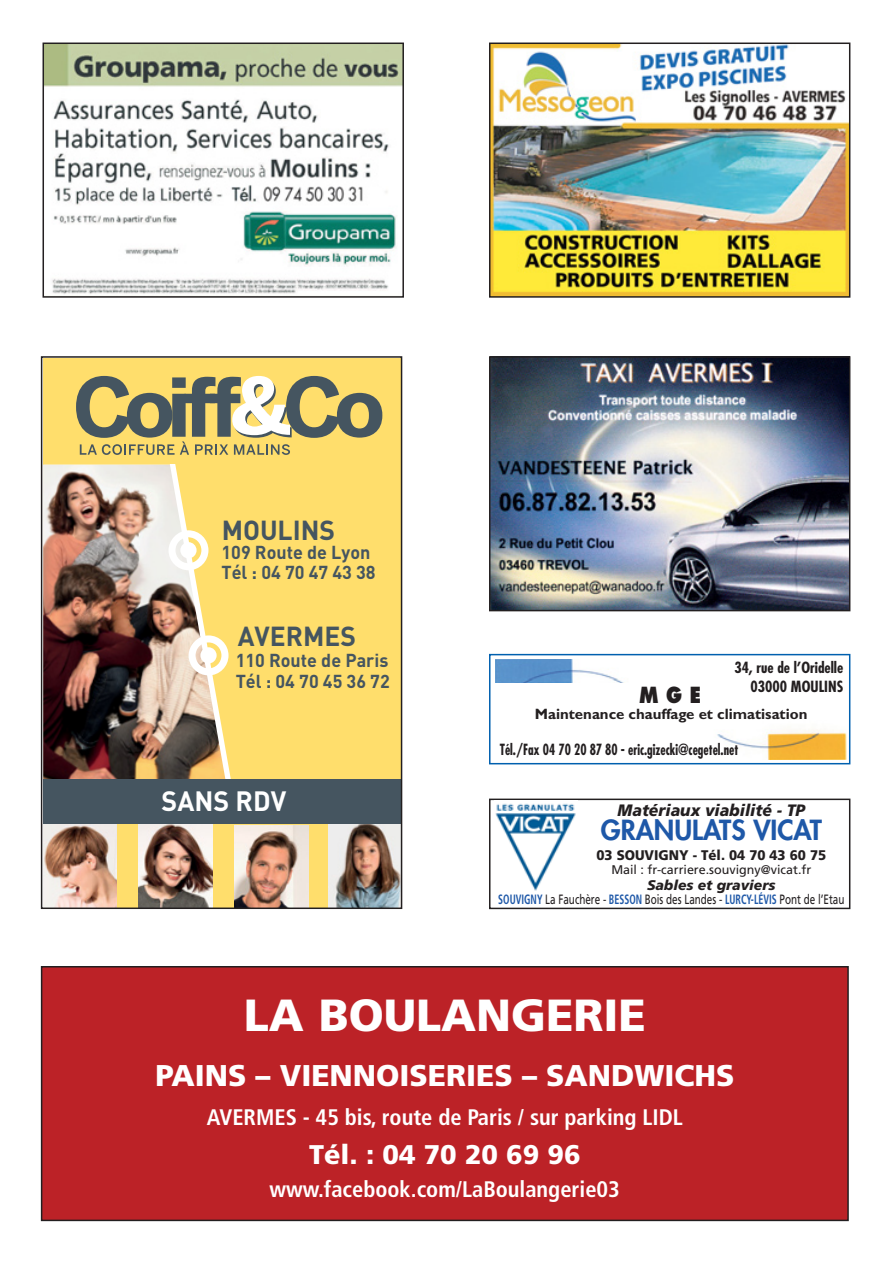
<style>
.page{position:relative;width:893px;height:1263px;background:#fff}
.page>*{position:absolute;margin:0;border:0;box-sizing:border-box;transform-origin:0 0}
.t1{font:900 45px "Frutiger";color:#fff}
.t2{font:900 30px "Frutiger";color:#fff}
.t3{font:700 27.6px "DIN";color:#fff}
.t4{font:700 27.15px "DIN";color:#455560}
.t5{font:900 27px "Frutiger";color:#fff}
.t6{font:800 27px "Futura";color:#1e58a8}
.t7{font:700 condensed 22.5px "Frutiger";color:#fff}
.t8{font:800 21.6px "Futura";color:#231f20;scale:.83 1}
.t9{font:700 18.6px/20.9px "DIN";color:#455560}
.t10{font:italic 900 16.5px "Frutiger";color:#231f20;scale:.95 1}
.t11{font:700 condensed 15px "Futura";color:#231f20;scale:.85 1}
.t12{font:700 15px "Gill Sans";color:#231f20}
.t13{font:700 condensed 15px/19px "Futura";color:#231f20;text-align:right}
.t14{font:900 13.95px "Frutiger";color:#231f20;scale:.95 1}
.t15{font:italic 900 13.95px "Frutiger";color:#231f20}
.t16{font:13.5px "Frutiger";color:#231f20;scale:.73 1}
.t17{font:12.6px "Frutiger";color:#231f20}
.s1{font-weight:700;font-stretch:condensed;color:#1e58a8}
</style>
<div class="page">
<img style="left:492px;top:359px;width:355px;height:249px">
<div style="left:489px;top:356px;width:361px;height:255px;border:2px solid #231f20"></div>
<img style="left:492px;top:46px;width:355px;height:249px">
<div style="left:489px;top:43px;width:361px;height:255px;border:2px solid #231f20"></div>
<div style="left:42px;top:967px;width:806px;height:253px;background:#bc2227"></div>
<div style="left:41px;top:966px;width:808px;height:255px;border:2px solid #231f20"></div>
<div style="left:43px;top:358px;width:358px;height:549px;background:#ffde6c"></div>
<svg style="left:76px;top:376px;width:306px;height:79px"></svg>
<img style="left:44px;top:824px;width:73px;height:82px">
<img style="left:139px;top:824px;width:74px;height:82px">
<img style="left:235px;top:826px;width:74px;height:80px">
<img style="left:329px;top:824px;width:70px;height:82px">
<img style="left:44px;top:465px;width:194px;height:315px">
<svg style="left:189px;top:635px;width:40px;height:40px"></svg>
<div style="left:200px;top:647px;width:17px;height:16px;background:#fff;border-radius:50%"></div>
<svg style="left:168px;top:530px;width:40px;height:40px"></svg>
<div style="left:180px;top:542px;width:17px;height:16px;background:#fff;border-radius:50%"></div>
<div style="left:43px;top:780px;width:358px;height:44px;background:#455560"></div>
<div style="left:41px;top:356px;width:361px;height:553px;border:2px solid #231f20"></div>
<div style="left:489px;top:654px;width:361px;height:110px;border:2px solid #0060af"></div>
<img style="left:495px;top:660px;width:129px;height:23px">
<img style="left:717px;top:730px;width:129px;height:30px">
<div style="left:489px;top:798px;width:361px;height:111px;border:2px solid #231f20"></div>
<img style="left:495px;top:800px;width:82px;height:91px">
<img style="left:46px;top:46px;width:355px;height:248px">
<div style="left:43px;top:43px;width:361px;height:255px;border:2px solid #231f20"></div>
<p class="t4" style="left:222px;top:515px;width:115px">MOULINS</p>
<p class="t9" style="left:221px;top:542px;width:156px">109 Route de Lyon<br>Tél : 04 70 47 43 38</p>
<p class="t4" style="left:238px;top:620px;width:120px">AVERMES</p>
<p class="t9" style="left:236px;top:650px;width:156px">110 Route de Paris<br>Tél : 04 70 45 36 72</p>
<p class="t3" style="left:162px;top:785px;width:126px">SANS RDV</p>
<p class="t13" style="left:734px;top:659px;width:110px">34, rue de l’Oridelle<br>03000 MOULINS</p>
<p class="t12" style="left:535px;top:709px;width:274px">Maintenance chauffage et climatisation</p>
<p class="t8" style="left:639px;top:685px;width:76px">M G E</p>
<p class="t11" style="left:500px;top:743px;width:282px">Tél./Fax 04 70 20 87 80 - eric.gizecki@cegetel.net</p>
<p class="t10" style="left:618px;top:803px;width:199px">Matériaux viabilité - TP</p>
<p class="t6" style="left:601px;top:817px;width:223px">GRANULATS VICAT</p>
<p class="t14" style="left:596px;top:849px;width:243px">03 SOUVIGNY - Tél. 04 70 43 60 75</p>
<p class="t17" style="left:611px;top:864px;width:201px">Mail : fr-carriere.souvigny@vicat.fr</p>
<p class="t15" style="left:647px;top:879px;width:130px">Sables et graviers</p>
<p class="t16" style="left:498px;top:894px;width:476px"><span class="s1">SOUVIGNY</span> La Fauchère - <span class="s1">BESSON</span> Bois des Landes - <span class="s1">LURCY-LÉVIS</span> Pont de l’Etau</p>
<h1 class="t1" style="left:244px;top:997px;width:404px">LA BOULANGERIE</h1>
<h2 class="t2" style="left:155px;top:1064px;width:580px">PAINS – VIENNOISERIES – SANDWICHS</h2>
<p class="t7" style="left:207px;top:1108px;width:477px">AVERMES - 45 bis, route de Paris / sur parking LIDL</p>
<p class="t5" style="left:309px;top:1144px;width:273px">Tél. : 04 70 20 69 96</p>
<p class="t7" style="left:270px;top:1180px;width:352px">www.facebook.com/LaBoulangerie03</p>
</div>
